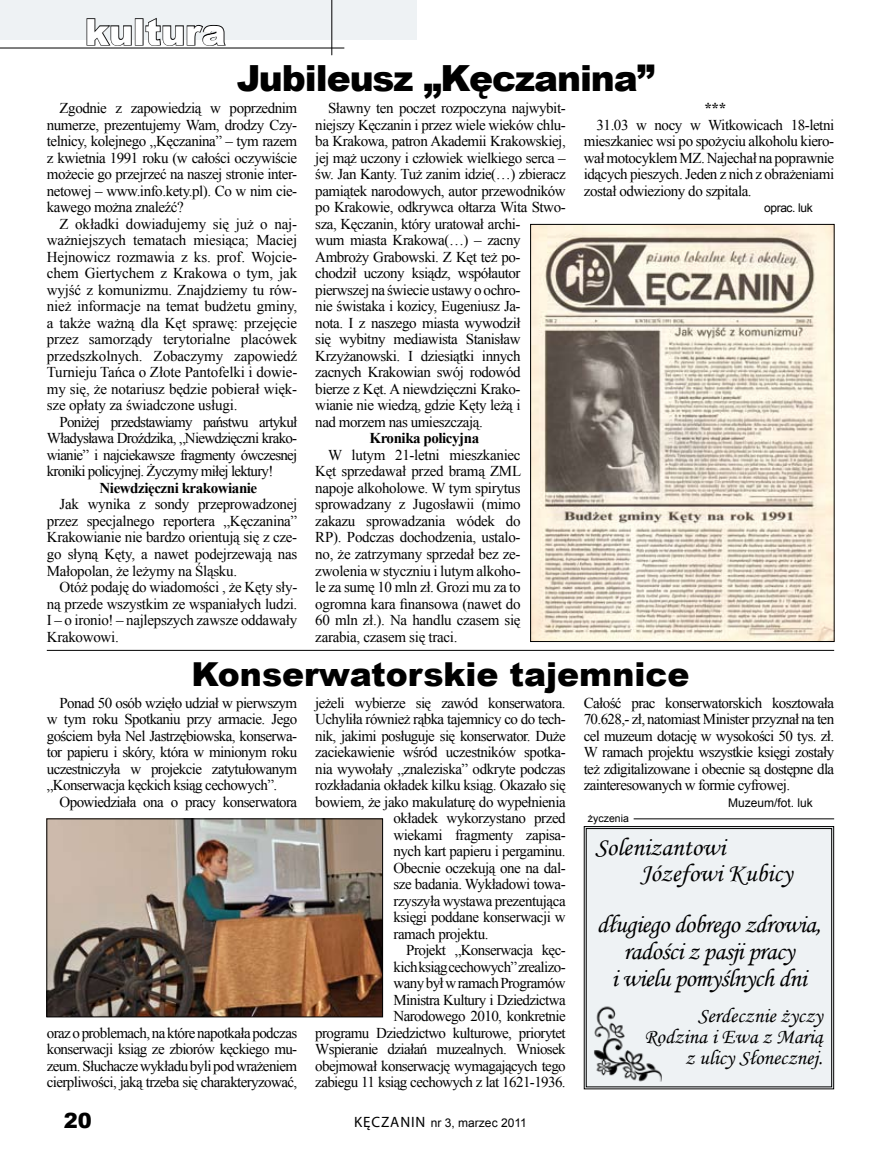
<style>
.page{position:relative;width:881px;height:1157px;background:#fff}
.page>*{position:absolute;margin:0;border:0;box-sizing:border-box;transform-origin:0 0}
.t1{font:900 36px "Arial";letter-spacing:-.03em;color:#000}
.t2{font:900 36px "Arial";color:#fff}
.t3{font:900 33px "Arial";color:#000}
.t4{font:25.5px/27px "Monotype Corsiva";letter-spacing:-.02em;color:#000;text-align:center}
.t5{font:25.5px/25.5px "Monotype Corsiva";color:#000}
.t6{font:21px/21px "Monotype Corsiva";color:#000;text-align:right}
.t7{font:900 21px "Arial";color:#000}
.t8{font:15px/16.5px "Times New Roman";letter-spacing:-.03em;color:#000;text-align:justify}
.t9{font:700 15px "Times New Roman";letter-spacing:-.03em;color:#000}
.t10{font:12px "Arial";color:#000}
.t11{font:12px "Arial";letter-spacing:-.03em;color:#000}
.t12{font:10.5px "Arial";color:#000}
.s1{font-family:"Myriad Pro";font-size:15px}
</style>
<div class="page">
<hr style="left:47px;top:650px;width:786px;height:1px;background:#000">
<img style="left:48px;top:820px;width:333px;height:195px">
<div style="left:46px;top:818px;width:337px;height:199px;border:1px solid #000"></div>
<img style="left:532px;top:226px;width:300px;height:414px">
<div style="left:530px;top:224px;width:304px;height:418px;border:1px solid #000"></div>
<div style="left:0;top:0;width:417px;height:39px;background:#eef2f4"></div>
<hr style="left:331px;top:0;width:1px;height:55px;background:#000">
<hr style="left:0;top:48px;width:344px;height:1px;background:#000">
<svg style="left:86px;top:18px;width:46px;height:28px"></svg>
<div style="left:135px;top:18px;width:8px;height:28px;border:2px solid #000"></div>
<svg style="left:145px;top:17px;width:82px;height:29px"></svg>
<div style="left:583px;top:826px;width:251px;height:263px;background:#eef2f4"></div>
<img style="left:592px;top:1000px;width:70px;height:90px">
<hr style="left:633px;top:818px;width:200px;height:1px;background:#000">
<h1 class="t2" style="left:85px;top:6px;width:142px">kultura</h1>
<h1 class="t1" style="left:237px;top:52px;width:419px">Jubileusz „Kęczanina”</h1>
<p class="t8" style="left:47px;top:100px;width:252px;text-indent:13px">Zgodnie z zapowiedzią w poprzednim numerze, prezentujemy Wam, drodzy Czy&shy;telnicy, kolejnego „Kęczanina” – tym razem z kwietnia 1991 roku (w całości oczywiście możecie go przejrzeć na naszej stronie inter&shy;netowej – www.info.kety.pl). Co w nim cie&shy;kawego można znaleźć?</p>
<p class="t8" style="left:47px;top:215px;width:252px;text-indent:13px">Z okładki dowiadujemy się już o naj&shy;ważniejszych tematach miesiąca; Maciej Hejnowicz rozmawia z ks. prof. Wojcie&shy;chem Giertychem z Krakowa o tym, jak wyjść z komunizmu. Znajdziemy tu rów&shy;nież informacje na temat budżetu gminy, a także ważną dla Kęt sprawę: przejęcie przez samorządy terytorialne placówek przedszkolnych. Zobaczymy zapowiedź Turnieju Tańca o Złote Pantofelki i dowie&shy;my się, że notariusz będzie pobierał więk&shy;sze opłaty za świadczone usługi.</p>
<p class="t8" style="left:47px;top:413px;width:252px;text-indent:13px">Poniżej przedstawiamy państwu artykuł Władysława Droździka, „Niewdzięczni krako&shy;wianie” i najciekawsze fragmenty ówczesnej kroniki policyjnej. Życzymy miłej lektury!</p>
<p class="t9" style="left:99px;top:477px;width:159px">Niewdzięczni krakowianie</p>
<p class="t8" style="left:47px;top:496px;width:252px;text-indent:13px">Jak wynika z sondy przeprowadzonej przez specjalnego reportera „Kęczanina” Krakowianie nie bardzo orientują się z cze&shy;go słyną Kęty, a nawet podejrzewają nas Małopolan, że leżymy na Śląsku.</p>
<p class="t8" style="left:47px;top:578px;width:252px;text-indent:13px">Otóż podaję do wiadomości , że Kęty sły&shy;ną przede wszystkim ze wspaniałych ludzi.<br>I – o ironio! – najlepszych zawsze oddawały Krakowowi.</p>
<p class="t8" style="left:315px;top:100px;width:252px;text-align:left;text-indent:13px">Sławny ten poczet rozpoczyna najwybit&shy;niejszy Kęczanin i przez wiele wieków chlu&shy;ba Krakowa, patron Akademii Krakowskiej, jej mąż uczony i człowiek wielkiego serca – św. Jan Kanty. Tuż zanim idzie(…) zbieracz pamiątek narodowych, autor przewodników po Krakowie, odkrywca ołtarza Wita Stwo&shy;sza, Kęczanin, który uratował archi-<br>wum miasta Krakowa(…) – zacny Ambroży Grabowski. Z Kęt też po&shy;chodził uczony ksiądz, współautor pierwszej na świecie ustawy o ochro-<br>nie świstaka i kozicy, Eugeniusz Ja-<br>nota. I z naszego miasta wywodził<br>się wybitny mediawista Stanisław Krzyżanowski. I dziesiątki innych zacnych Krakowian swój rodowód<br>bierze z Kęt. A niewdzięczni Krako-<br>wianie nie wiedzą, gdzie Kęty leżą i<br>nad morzem nas umieszczają.</p>
<p class="t9" style="left:369px;top:428px;width:111px">Kronika policyjna</p>
<p class="t8" style="left:315px;top:446px;width:207px;text-indent:13px">W lutym 21-letni mieszkaniec Kęt sprzedawał przed bramą ZML napoje alkoholowe. W tym spirytus sprowadzany z Jugosławii (mimo zakazu sprowadzania wódek do RP). Podczas dochodzenia, ustalo&shy;no, że zatrzymany sprzedał bez ze&shy;zwolenia w styczniu i lutym alkoho&shy;le za sumę 10 mln zł. Grozi mu za to ogromna kara finansowa (nawet do 60 mln zł.). Na handlu czasem się zarabia, czasem się traci.</p>
<p class="t9" style="left:704px;top:98px;width:23px">***</p>
<p class="t8" style="left:583px;top:116px;width:252px;text-indent:13px">31.03 w nocy w Witkowicach 18-letni mieszkaniec wsi po spożyciu alkoholu kiero&shy;wał motocyklem MZ. Najechał na poprawnie idących pieszych. Jeden z nich z obrażeniami został odwieziony do szpitala.</p>
<p class="t11" style="left:763px;top:200px;width:50px">oprac. luk</p>
<h2 class="t3" style="left:191px;top:650px;width:499px">Konserwatorskie tajemnice</h2>
<p class="t8" style="left:47px;top:694px;width:252px;text-indent:13px">Ponad 50 osób wzięło udział w pierwszym w tym roku Spotkaniu przy armacie. Jego gościem była Nel Jastrzębiowska, konserwa&shy;tor papieru i skóry, która w minionym roku uczestniczyła w projekcie zatytułowanym „Konserwacja kęckich ksiąg cechowych”.</p>
<p class="t8" style="left:60px;top:793px;width:239px">Opowiedziała ona o pracy konserwatora</p>
<p class="t8" style="left:47px;top:1024px;width:252px">oraz o problemach, na które napotkała podczas konserwacji ksiąg ze zbiorów kęckiego mu&shy;zeum. Słuchacze wykładu byli pod wrażeniem cierpliwości, jaką trzeba się charakteryzować,</p>
<p class="t8" style="left:315px;top:694px;width:252px">jeżeli wybierze się zawód konserwatora.</p>
<p class="t8" style="left:315px;top:710px;width:252px">Uchyliła również rąbka tajemnicy co do tech-</p>
<p class="t8" style="left:315px;top:727px;width:252px">nik, jakimi posługuje się konserwator. Duże</p>
<p class="t8" style="left:315px;top:743px;width:252px">zaciekawienie wśród uczestników spotka-</p>
<p class="t8" style="left:315px;top:760px;width:252px">nia wywołały „znaleziska” odkryte podczas</p>
<p class="t8" style="left:315px;top:776px;width:252px">rozkładania okładek kilku ksiąg. Okazało się</p>
<p class="t8" style="left:315px;top:793px;width:252px">bowiem, że jako makulaturę do wypełnienia</p>
<p class="t8" style="left:393px;top:809px;width:174px">okładek wykorzystano przed</p>
<p class="t8" style="left:393px;top:826px;width:174px">wiekami fragmenty zapisa-</p>
<p class="t8" style="left:393px;top:842px;width:174px">nych kart papieru i pergaminu.</p>
<p class="t8" style="left:393px;top:859px;width:174px">Obecnie oczekują one na dal-</p>
<p class="t8" style="left:393px;top:875px;width:174px">sze badania. Wykładowi towa-</p>
<p class="t8" style="left:393px;top:892px;width:174px">rzyszyła wystawa prezentująca</p>
<p class="t8" style="left:393px;top:908px;width:174px">księgi poddane konserwacji w</p>
<p class="t8" style="left:393px;top:925px;width:96px">ramach projektu.</p>
<p class="t8" style="left:406px;top:941px;width:161px">Projekt „Konserwacja kęc-</p>
<p class="t8" style="left:393px;top:958px;width:174px">kich ksiąg cechowych” zrealizo-</p>
<p class="t8" style="left:393px;top:974px;width:174px">wany był w ramach Programów</p>
<p class="t8" style="left:393px;top:991px;width:174px">Ministra Kultury i Dziedzictwa</p>
<p class="t8" style="left:393px;top:1007px;width:174px">Narodowego 2010, konkretnie</p>
<p class="t8" style="left:315px;top:1024px;width:252px">programu Dziedzictwo kulturowe, priorytet</p>
<p class="t8" style="left:315px;top:1040px;width:252px">Wspieranie działań muzealnych. Wniosek</p>
<p class="t8" style="left:315px;top:1057px;width:252px">obejmował konserwację wymagających tego</p>
<p class="t8" style="left:315px;top:1073px;width:252px">zabiegu 11 ksiąg cechowych z lat 1621-1936.</p>
<h3 class="t7" style="left:64px;top:1105px;width:30px">20</h3>
<p class="t10" style="left:354px;top:1115px;width:174px"><span class="s1">KĘCZANIN</span> nr 3, marzec 2011</p>
<p class="t8" style="left:583px;top:694px;width:252px">Całość prac konserwatorskich kosztowała 70.628,- zł, natomiast Minister przyznał na ten cel muzeum dotację w wysokości 50 tys. zł.<br>W ramach projektu wszystkie księgi zostały też zdigitalizowane i obecnie są dostępne dla zainteresowanych w formie cyfrowej.</p>
<p class="t10" style="left:727px;top:794px;width:86px">Muzeum/fot. luk</p>
<p class="t12" style="left:587px;top:811px;width:42px">życzenia</p>
<h3 class="t5" style="left:640px;top:834px;width:153px;text-indent:-45px">Solenizantowi<br>Józefowi Kubicy</h3>
<h3 class="t4" style="left:596px;top:910px;width:225px">długiego dobrego zdrowia, radości z pasji pracy<br>i wielu pomyślnych dni</h3>
<h3 class="t6" style="left:643px;top:1004px;width:180px">Serdecznie życzy<br>Rodzina i Ewa z Marią z ulicy Słonecznej.</h3>
</div>
